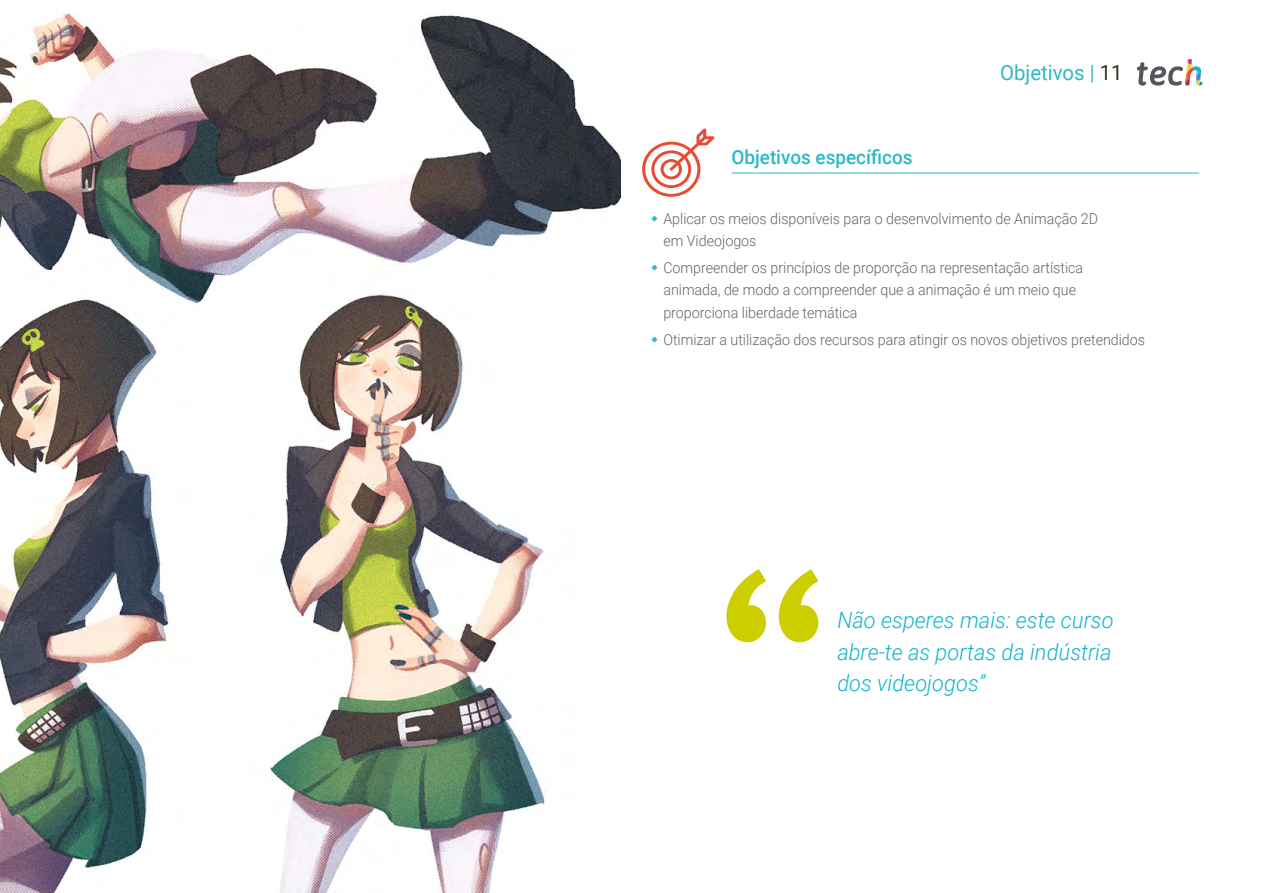
<style>
.page{position:relative;width:1263px;height:893px;background:#fff}
.page>*{position:absolute;margin:0;border:0;box-sizing:border-box;transform-origin:0 0}
.t1{font:italic 300 22.5px/31.5px "Roboto";color:#0fb6cf;text-align:justify}
.t2{font:21px "Roboto";color:#2db8c5}
.t3{font:500 19.5px "Roboto";color:#2db8c5}
.t4{font:300 15px/22.5px "Roboto";color:#61646a;scale:.95 1}
.s1{color:#312e20}
</style>
<div class="page">
<hr style="left:731px;top:173px;width:468px;height:1px;background:#2db8c5">
<svg style="left:642px;top:128px;width:72px;height:69px"></svg>
<img style="left:0;top:13px;width:621px;height:880px">
<svg style="left:1137px;top:59px;width:65px;height:27px"></svg>
<svg style="left:726px;top:569px;width:92px;height:73px"></svg>
<h3 class="t3" style="left:731px;top:144px;width:183px">Objetivos específicos</h3>
<h2 class="t2" style="left:1000px;top:57px;width:124px">Objetivos | <span class="s1">11</span></h2>
<p class="t4" style="left:663px;top:207px;width:459px">Aplicar os meios disponíveis para o desenvolvimento de Animação 2D em Videojogos</p>
<p class="t4" style="left:663px;top:256px;width:443px">Compreender os princípios de proporção na representação artística animada, de modo a compreender que a animação é um meio que proporciona liberdade temática</p>
<p class="t4" style="left:663px;top:328px;width:509px">Otimizar a utilização dos recursos para atingir os novos objetivos pretendidos</p>
<h1 class="t1" style="left:837px;top:604px;width:278px">Não esperes mais: este curso abre-te as portas da indústria dos videojogos”</h1>
</div>
